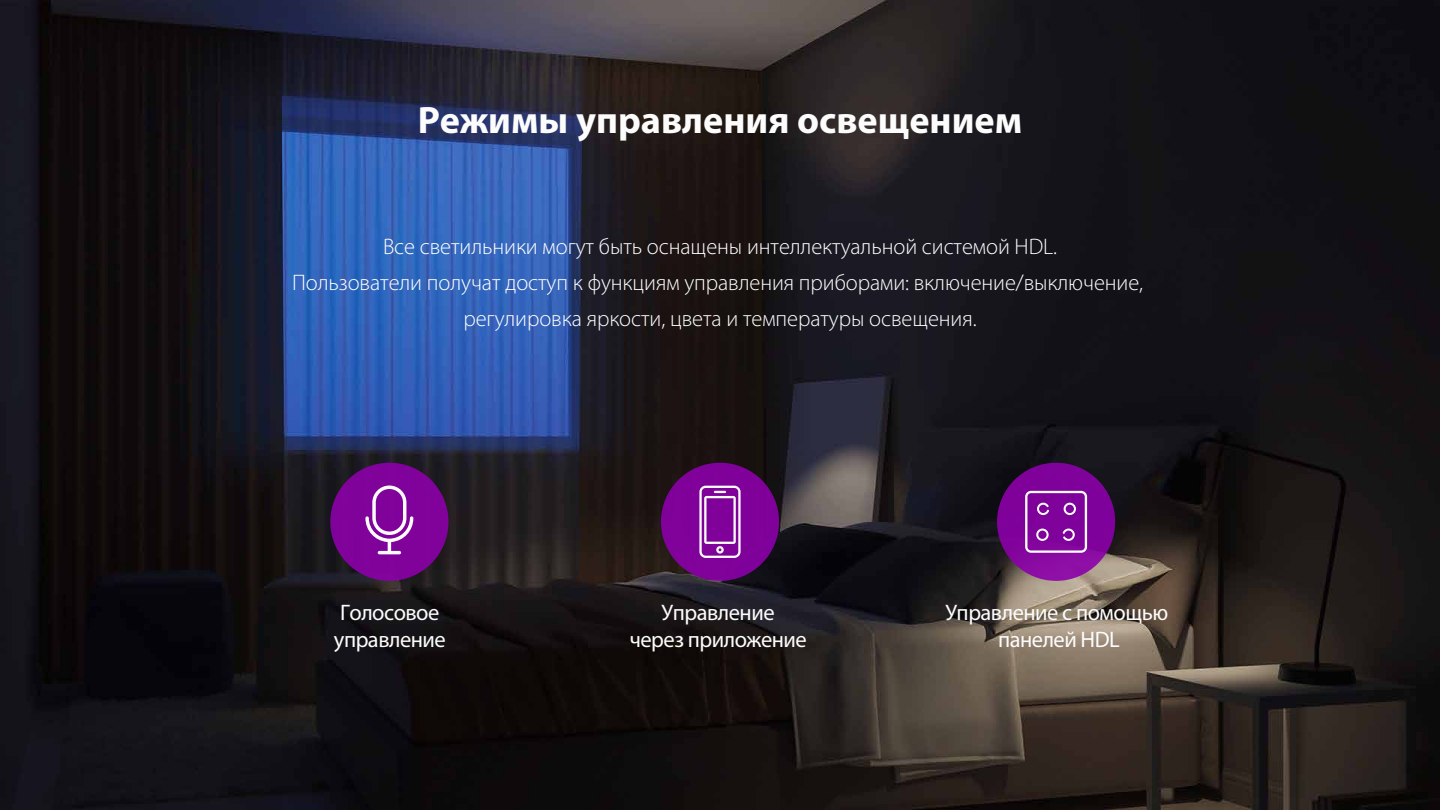
<style>
.page{position:relative;width:1440px;height:810px;background:#fff}
.page>*{position:absolute;margin:0;border:0;box-sizing:border-box;transform-origin:0 0}
.t1{font:700 38.25px "Myriad Pro";color:#fcfcfc}
.t2{font:300 22.5px/36px "Myriad Pro";letter-spacing:-.005em;color:#fff;text-align:center}
.t3{font:22.5px/27px "Myriad Pro";letter-spacing:-.02em;color:#fcfcfc;text-align:center}
</style>
<div class="page">
<img style="left:0;top:0;width:1440px;height:810px">
<div style="left:330px;top:463px;width:118px;height:118px;background:#80029b;border-radius:50%"></div>
<div style="left:661px;top:463px;width:118px;height:118px;background:#80019a;border-radius:50%"></div>
<svg style="left:997px;top:463px;width:118px;height:118px;background:#82059c"></svg>
<svg style="left:699px;top:486px;width:42px;height:72px"></svg>
<svg style="left:1025px;top:491px;width:62px;height:62px;background:#9834ae"></svg>
<svg style="left:365px;top:486px;width:48px;height:68px"></svg>
<h1 class="t1" style="left:418px;top:95px;width:606px">Режимы управления освещением</h1>
<p class="t2" style="left:292px;top:228px;width:852px">Все светильники могут быть оснащены интеллектуальной системой HDL.<br>Пользователи получат доступ к функциям управления приборами: включение/выключение, регулировка яркости, цвета и температуры освещения.</p>
<p class="t3" style="left:334px;top:598px;width:113px;text-align:left">Голосовое управление</p>
<p class="t3" style="left:629px;top:598px;width:179px">Управление<br>через приложение</p>
<p class="t3" style="left:945px;top:598px;width:224px">Управление с помощью панелей HDL</p>
</div>
